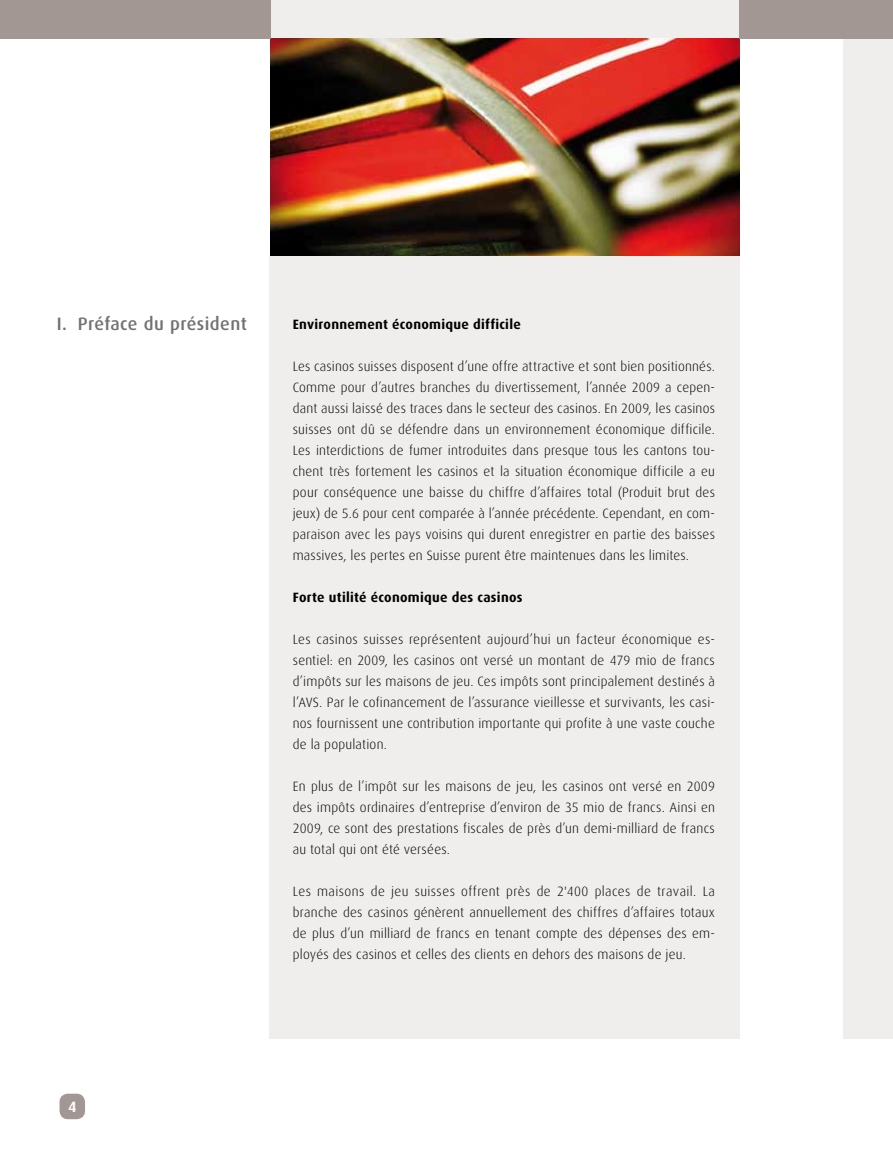
<style>
.page{position:relative;width:893px;height:1149px;background:#fff}
.page>*{position:absolute;margin:0;border:0;box-sizing:border-box;transform-origin:0 0}
.t1{font:500 18px "Dax";letter-spacing:.025em;color:#707172}
.t2{font:700 15px "Dax";color:#fff}
.t3{font:300 13.5px/21px "Dax";letter-spacing:.015em;color:#000;text-align:justify}
.t4{font:700 13.5px "Dax";letter-spacing:.02em;color:#000}
</style>
<div class="page">
<div style="left:60px;top:1093px;width:25px;height:25px;background:#a29792;border-radius:9px"></div>
<div style="left:843px;top:0;width:50px;height:1037px;background:#f0eeed"></div>
<div style="left:270px;top:0;width:470px;height:1037px;background:#f0eeed"></div>
<img style="left:270px;top:38px;width:470px;height:217px">
<div style="left:740px;top:0;width:153px;height:38px;background:#a29792"></div>
<div style="left:0;top:0;width:270px;height:38px;background:#a29792"></div>
<h1 class="t1" style="left:57px;top:314px;width:192px">I. Préface du président</h1>
<p class="t4" style="left:293px;top:316px;width:230px">Environnement économique difficile</p>
<p class="t3" style="left:293px;top:355px;width:424px">Les casinos suisses disposent d’une offre attractive et sont bien positionnés.<br>Comme pour d’autres branches du divertissement, l’année 2009 a cepen&shy;dant aussi laissé des traces dans le secteur des casinos. En 2009, les casinos suisses ont dû se défendre dans un environnement économique difficile.<br>Les interdictions de fumer introduites dans presque tous les cantons tou&shy;chent très fortement les casinos et la situation économique difficile a eu pour conséquence une baisse du chiffre d’affaires total (Produit brut des jeux) de 5.6 pour cent comparée à l’année précédente. Cependant, en com&shy;paraison avec les pays voisins qui durent enregistrer en partie des baisses massives, les pertes en Suisse purent être maintenues dans les limites.</p>
<p class="t4" style="left:293px;top:589px;width:231px">Forte utilité économique des casinos</p>
<p class="t3" style="left:293px;top:628px;width:424px">Les casinos suisses représentent aujourd’hui un facteur économique es&shy;sentiel: en 2009, les casinos ont versé un montant de 479 mio de francs d’impôts sur les maisons de jeu. Ces impôts sont principalement destinés à l’AVS. Par le cofinancement de l’assurance vieillesse et survivants, les casi&shy;nos fournissent une contribution importante qui profite à une vaste couche de la population.</p>
<p class="t3" style="left:293px;top:775px;width:424px">En plus de l’impôt sur les maisons de jeu, les casinos ont versé en 2009 des impôts ordinaires d’entreprise d’environ de 35 mio de francs. Ainsi en 2009, ce sont des prestations fiscales de près d’un demi-milliard de francs au total qui ont été versées.</p>
<p class="t3" style="left:293px;top:880px;width:424px">Les maisons de jeu suisses offrent près de 2'400 places de travail. La branche des casinos génèrent annuellement des chiffres d’affaires totaux de plus d’un milliard de francs en tenant compte des dépenses des em&shy;ployés des casinos et celles des clients en dehors des maisons de jeu.</p>
<p class="t2" style="left:68px;top:1098px;width:10px">4</p>
</div>
